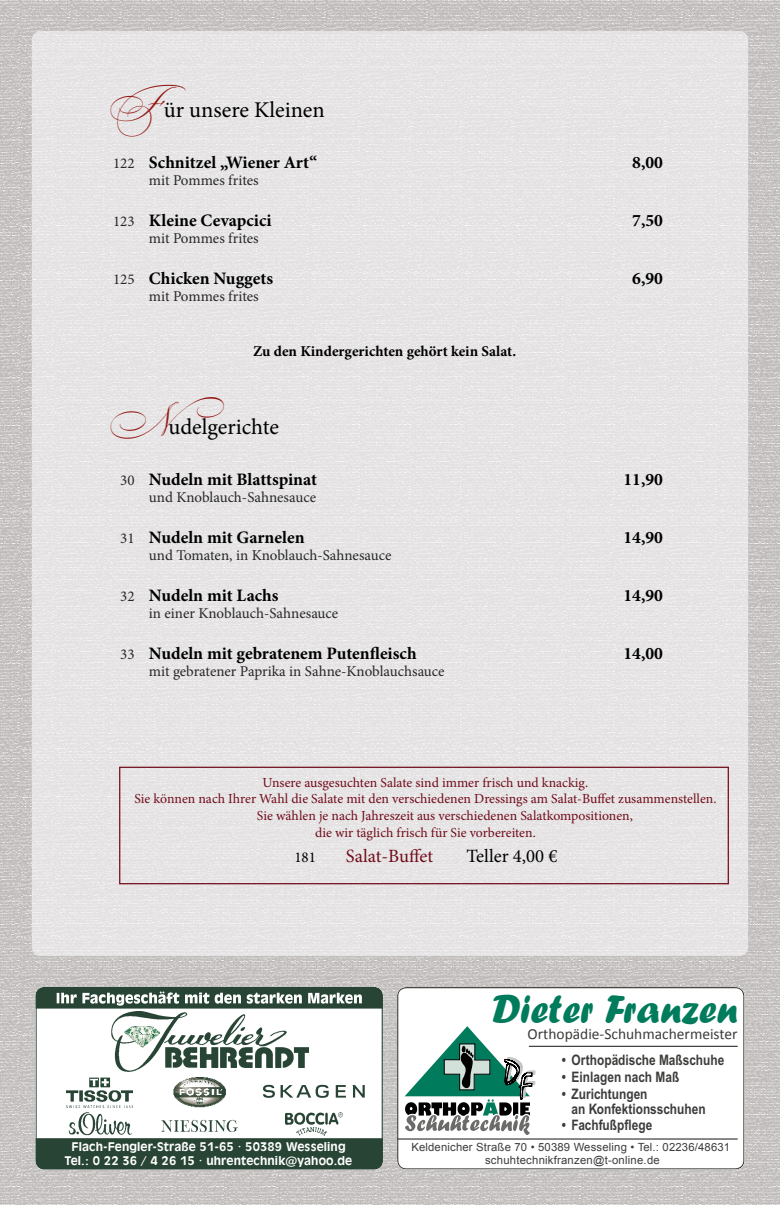
<style>
.page{position:relative;width:780px;height:1205px;background:#fff}
.page>*{position:absolute;margin:0;border:0;box-sizing:border-box;transform-origin:0 0}
.t1{font:41.25px "Forte";color:#007b5b}
.t2{font:22.5px "Minion Pro";color:#000}
.t3{font:18.75px "Minion Pro";color:#710c1a}
.t4{font:18.75px "Minion Pro";color:#000}
.t5{font:700 17.5px "Minion Pro";color:#000}
.t6{font:15.38px "Calibri";color:#3c3c3b}
.t7{font:15px "Minion Pro";color:#282827}
.t8{font:700 15px "Minion Pro";color:#000}
.t9{font:15px "Minion Pro";color:#000}
.t10{font:700 14.38px/14.5px "Arial Narrow MT Std";color:#3c3c3b}
.t11{font:13.75px "Minion Pro";color:#710c1a}
.t12{font:700 11.75px/14.1px "Incised 901 BT";letter-spacing:.01em;color:#fff;text-align:center}
.t13{font:11.25px/13.5px "Arial";letter-spacing:.015em;color:#3c3c3b;text-align:center}
.s1{font-family:"Bickham Script Two";font-size:33.75px;color:#931914}
.s2{font-weight:400;font-size:15px;color:#282827}
</style>
<div class="page">
<img style="left:0;top:0;width:780px;height:1205px">
<img style="left:32px;top:31px;width:716px;height:925px">
<div style="left:119px;top:767px;width:609px;height:117px;border:1px solid #710c1a"></div>
<svg style="left:397px;top:987px;width:347px;height:182px"></svg>
<svg style="left:403px;top:1026px;width:132px;height:122px"></svg>
<svg style="left:35px;top:987px;width:348px;height:182px"></svg>
<img style="left:65px;top:1112px;width:70px;height:23px">
<img style="left:124px;top:1026px;width:37px;height:22px">
<svg style="left:263px;top:1085px;width:66px;height:13px"></svg>
<svg style="left:336px;top:1085px;width:10px;height:12px"></svg>
<svg style="left:352px;top:1085px;width:13px;height:12px"></svg>
<h2 class="t2" style="left:106px;top:94px;width:220px"><span class="s1">F</span>ür unsere Kleinen</h2>
<p class="t5" style="left:113px;top:150px;width:206px"><span class="s2">122</span> Schnitzel „Wiener Art“</p>
<p class="t5" style="left:632px;top:150px;width:32px">8,00</p>
<p class="t7" style="left:149px;top:170px;width:111px">mit Pommes frites</p>
<p class="t5" style="left:113px;top:208px;width:160px"><span class="s2">123</span> Kleine Cevapcici</p>
<p class="t5" style="left:632px;top:208px;width:32px">7,50</p>
<p class="t7" style="left:149px;top:228px;width:111px">mit Pommes frites</p>
<p class="t5" style="left:113px;top:266px;width:162px"><span class="s2">125</span> Chicken Nuggets</p>
<p class="t5" style="left:632px;top:266px;width:32px">6,90</p>
<p class="t7" style="left:149px;top:286px;width:111px">mit Pommes frites</p>
<p class="t8" style="left:253px;top:340px;width:265px">Zu den Kindergerichten gehört kein Salat.</p>
<h2 class="t2" style="left:106px;top:411px;width:174px"><span class="s1">N</span>udelgerichte</h2>
<p class="t5" style="left:120px;top:467px;width:198px"><span class="s2">30</span> Nudeln mit Blattspinat</p>
<p class="t5" style="left:623px;top:467px;width:41px">11,90</p>
<p class="t7" style="left:149px;top:487px;width:169px">und Knoblauch-Sahnesauce</p>
<p class="t5" style="left:120px;top:525px;width:186px"><span class="s2">31</span> Nudeln mit Garnelen</p>
<p class="t5" style="left:623px;top:525px;width:41px">14,90</p>
<p class="t7" style="left:149px;top:545px;width:244px">und Tomaten, in Knoblauch-Sahnesauce</p>
<p class="t5" style="left:120px;top:583px;width:160px"><span class="s2">32</span> Nudeln mit Lachs</p>
<p class="t5" style="left:623px;top:583px;width:41px">14,90</p>
<p class="t7" style="left:149px;top:603px;width:191px">in einer Knoblauch-Sahnesauce</p>
<p class="t5" style="left:120px;top:641px;width:298px"><span class="s2">33</span> Nudeln mit gebratenem Putenfleisch</p>
<p class="t5" style="left:623px;top:641px;width:41px">14,00</p>
<p class="t7" style="left:149px;top:661px;width:297px">mit gebratener Paprika in Sahne-Knoblauchsauce</p>
<p class="t11" style="left:263px;top:773px;width:327px">Unsere ausgesuchten Salate sind immer frisch und knackig.</p>
<p class="t11" style="left:134px;top:790px;width:583px">Sie können nach Ihrer Wahl die Salate mit den verschiedenen Dressings am Salat-Buffet zusammenstellen.</p>
<p class="t11" style="left:257px;top:806px;width:377px">Sie wählen je nach Jahreszeit aus verschiedenen Salatkompositionen,</p>
<p class="t11" style="left:315px;top:823px;width:222px">die wir täglich frisch für Sie vorbereiten.</p>
<p class="t9" style="left:294px;top:846px;width:23px">181</p>
<h3 class="t3" style="left:346px;top:843px;width:89px">Salat-Buffet</h3>
<h3 class="t4" style="left:466px;top:843px;width:92px">Teller 4,00 €</h3>
<h1 class="t1" style="left:492px;top:985px;width:247px">Dieter Franzen</h1>
<p class="t6" style="left:527px;top:1025px;width:211px">Orthopädie-Schuhmachermeister</p>
<p class="t12" style="left:65px;top:1140px;width:289px">Flach-Fengler-Straße 51-65 · 50389 Wesseling<br>Tel.: 0 22 36 / 4 26 15 · uhrentechnik@yahoo.de</p>
<p class="t10" style="left:561px;top:1052px;width:164px">• Orthopädische Maßschuhe</p>
<p class="t10" style="left:561px;top:1069px;width:119px">• Einlagen nach Maß</p>
<p class="t10" style="left:571px;top:1086px;width:136px;text-indent:-10px">• Zurichtungen<br>an Konfektionsschuhen</p>
<p class="t10" style="left:561px;top:1118px;width:92px">• Fachfußpflege</p>
<p class="t13" style="left:411px;top:1140px;width:320px">Keldenicher Straße 70 • 50389 Wesseling • Tel.: 02236/48631 schuhtechnikfranzen@t-online.de</p>
</div>
